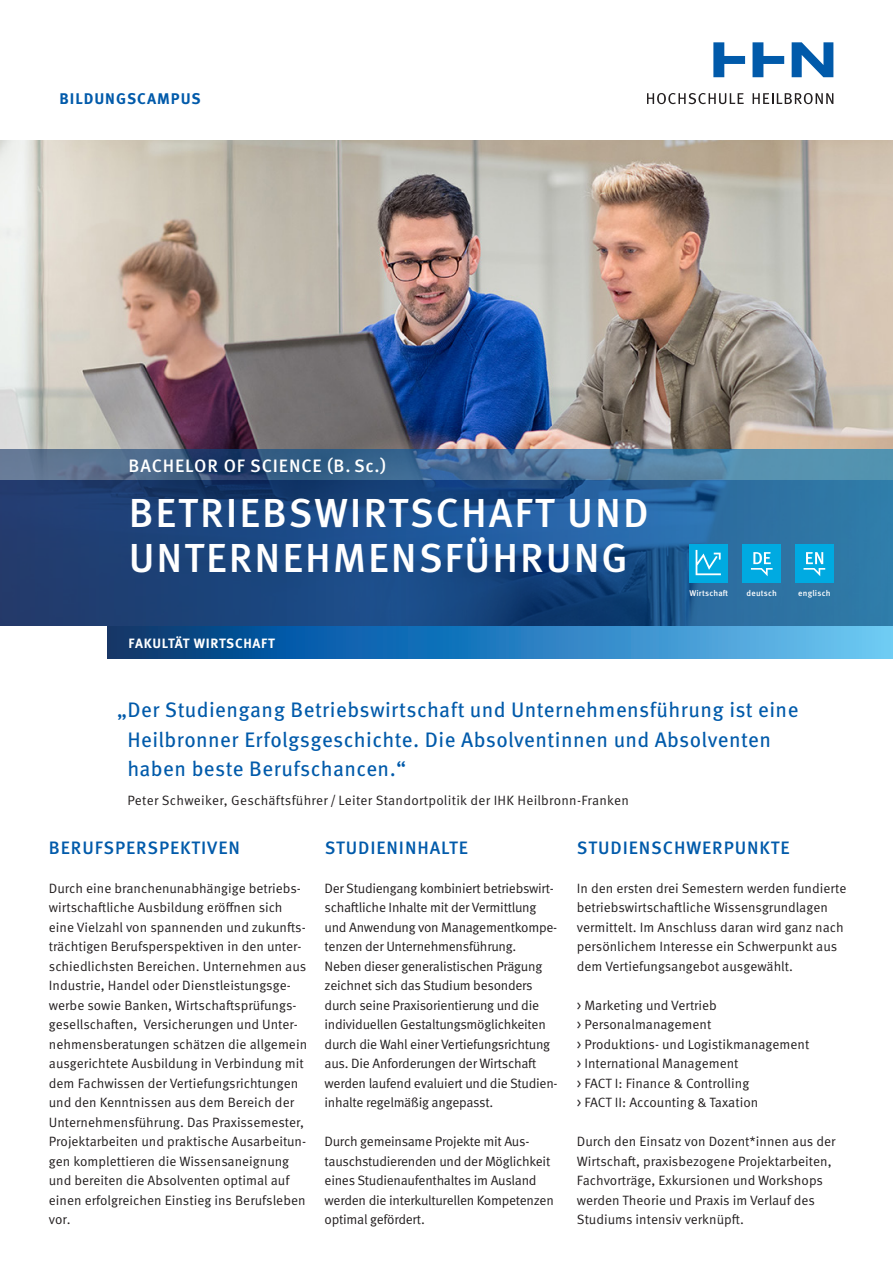
<style>
.page{position:relative;width:893px;height:1263px;background:#fff}
.page>*{position:absolute;margin:0;border:0;box-sizing:border-box;transform-origin:0 0}
.HHN_FS_Headline_Studiengang{font:500 40.5px "Meta OT";letter-spacing:.05em;color:#fff}
.HHN_FS_Vorspanntext_Copy{font:21px/29.2px "Meta OT";letter-spacing:.02em;color:#015aaa}
.HHN_FS_Copy_Headline_1{font:500 18px "Meta OT";letter-spacing:.05em;color:#015aaa}
.HHN_FS_Overline_Abschluss{font:500 18px "Meta OT";letter-spacing:.05em;color:#fff}
.HHN_FS_Campus_Markenebene{font:700 15.45px "Meta OT";letter-spacing:.06em;color:#015aaa}
.HHN_Factsheet_Copy{font:13.5px/19.5px "Meta OT Norm";color:#231f20}
.HHN_FS_Copytext{font:13.5px/19.5px "Meta OT Norm";letter-spacing:-.02em;color:#231f20}
.HHN_FS_Vorspanntext_Copy-2{font:13.5px "Meta OT Norm";letter-spacing:.02em;color:#231f20}
.HHN_FS_Subline_Fakultaet{font:700 13.5px "Meta OT";letter-spacing:.05em;color:#fff}
.t1{font:500 8.4px "Meta OT";letter-spacing:.025em;color:#fff}
</style>
<div class="page">
<img style="left:0;top:141px;width:893px;height:308px">
<svg style="left:0;top:449px;width:893px;height:31px;background:#497296"></svg>
<svg style="left:0;top:480px;width:893px;height:146px;background:#1f5088"></svg>
<svg style="left:647px;top:93px;width:97px;height:11px"></svg>
<svg style="left:753px;top:93px;width:80px;height:11px"></svg>
<svg style="left:713px;top:42px;width:120px;height:35px"></svg>
<svg style="left:107px;top:626px;width:786px;height:32px;background:#2a7dbb"></svg>
<div style="left:742px;top:544px;width:39px;height:38px;background:#00aae1"></div>
<svg style="left:751px;top:552px;width:22px;height:24px"></svg>
<div style="left:689px;top:544px;width:39px;height:38px;background:#00aae1"></div>
<svg style="left:696px;top:550px;width:25px;height:25px"></svg>
<div style="left:795px;top:544px;width:39px;height:38px;background:#00aae1"></div>
<svg style="left:803px;top:552px;width:22px;height:24px"></svg>
<p class="HHN_FS_Campus_Markenebene" style="left:60px;top:89px;width:143px">BILDUNGSCAMPUS</p>
<p class="HHN_FS_Overline_Abschluss" style="left:129px;top:455px;width:259px">BACHELOR OF SCIENCE (B. Sc.)</p>
<p class="HHN_FS_Headline_Studiengang" style="left:129px;top:488px;width:521px">BETRIEBSWIRTSCHAFT UND</p>
<p class="HHN_FS_Headline_Studiengang" style="left:129px;top:533px;width:501px">UNTERNEHMENSFÜHRUNG</p>
<p class="HHN_FS_Subline_Fakultaet" style="left:129px;top:634px;width:148px">FAKULTÄT WIRTSCHAFT</p>
<p class="t1" style="left:689px;top:588px;width:40px">Wirtschaft</p>
<p class="t1" style="left:747px;top:588px;width:32px">deutsch</p>
<p class="t1" style="left:798px;top:588px;width:34px">englisch</p>
<p class="HHN_FS_Vorspanntext_Copy" style="left:127px;top:696px;width:673px;text-indent:-10px">„Der Studiengang Betriebswirtschaft und Unternehmensführung ist eine<br>Heilbronner Erfolgsgeschichte. Die Absolventinnen und Absolventen haben beste Berufschancen.“</p>
<p class="HHN_FS_Vorspanntext_Copy-2" style="left:127px;top:792px;width:503px">Peter Schweiker, Geschäftsführer / Leiter Standortpolitik der IHK Heilbronn-Franken</p>
<p class="HHN_FS_Copy_Headline_1" style="left:49px;top:836px;width:192px">BERUFSPERSPEKTIVEN</p>
<p class="HHN_Factsheet_Copy" style="left:49px;top:878px;width:260px">Durch eine branchenunabhängige betriebs&shy;wirtschaftliche Ausbildung eröffnen sich eine Vielzahl von spannenden und zukunfts&shy;trächtigen Berufsperspektiven in den unter&shy;schiedlichsten Bereichen. Unternehmen aus Industrie, Handel oder Dienstleistungsge&shy;werbe sowie Banken, Wirtschaftsprüfungs&shy;gesellschaften, Versicherungen und Unter&shy;nehmensberatungen schätzen die allgemein ausgerichtete Ausbildung in Verbindung mit dem Fachwissen der Vertiefungsrichtungen und den Kenntnissen aus dem Bereich der Unternehmensführung. Das Praxissemester, Projektarbeiten und praktische Ausarbeitun&shy;gen komplettieren die Wissensaneignung und bereiten die Absolventen optimal auf einen erfolgreichen Einstieg ins Berufsleben vor.</p>
<p class="HHN_FS_Copy_Headline_1" style="left:325px;top:836px;width:145px">STUDIENINHALTE</p>
<p class="HHN_FS_Copytext" style="left:325px;top:878px;width:231px">Der Studiengang kombiniert betriebswirt&shy;schaftliche Inhalte mit der Vermittlung</p>
<p class="HHN_FS_Copytext" style="left:325px;top:917px;width:234px">und Anwendung von Managementkompe&shy;tenzen der Unternehmensführung.</p>
<p class="HHN_FS_Copytext" style="left:325px;top:956px;width:219px">Neben dieser generalistischen Prägung zeichnet sich das Studium besonders</p>
<p class="HHN_FS_Copytext" style="left:325px;top:995px;width:216px">durch seine Praxisorientierung und die</p>
<p class="HHN_FS_Copytext" style="left:325px;top:1015px;width:227px">individuellen Gestaltungsmöglichkeiten durch die Wahl einer Vertiefungsrichtung aus. Die Anforderungen der Wirtschaft</p>
<p class="HHN_FS_Copytext" style="left:325px;top:1073px;width:235px">werden laufend evaluiert und die Studien-</p>
<p class="HHN_FS_Copytext" style="left:325px;top:1093px;width:170px">inhalte regelmäßig angepasst.</p>
<p class="HHN_FS_Copytext" style="left:325px;top:1132px;width:206px">Durch gemeinsame Projekte mit Aus-</p>
<p class="HHN_FS_Copytext" style="left:325px;top:1151px;width:227px">tauschstudierenden und der Möglichkeit</p>
<p class="HHN_FS_Copytext" style="left:325px;top:1171px;width:231px">eines Studienaufenthaltes im Ausland werden die interkulturellen Kompetenzen optimal gefördert.</p>
<p class="HHN_FS_Copy_Headline_1" style="left:577px;top:836px;width:214px">STUDIENSCHWERPUNKTE</p>
<p class="HHN_Factsheet_Copy" style="left:577px;top:878px;width:271px">In den ersten drei Semestern werden fundierte betriebswirtschaftliche Wissensgrundlagen vermittelt. Im Anschluss daran wird ganz nach persönlichem Interesse ein Schwerpunkt aus dem Vertiefungsangebot ausgewählt.</p>
<p class="HHN_Factsheet_Copy" style="left:577px;top:995px;width:142px">&gt; Marketing und Vertrieb</p>
<p class="HHN_Factsheet_Copy" style="left:577px;top:1015px;width:136px">&gt; Personalmanagement</p>
<p class="HHN_Factsheet_Copy" style="left:577px;top:1034px;width:234px">&gt; Produktions- und Logistikmanagement</p>
<p class="HHN_Factsheet_Copy" style="left:577px;top:1054px;width:163px">&gt; International Management</p>
<p class="HHN_Factsheet_Copy" style="left:577px;top:1073px;width:174px">&gt; FACT I: Finance &amp; Controlling</p>
<p class="HHN_Factsheet_Copy" style="left:577px;top:1093px;width:183px">&gt; FACT II: Accounting &amp; Taxation</p>
<p class="HHN_Factsheet_Copy" style="left:577px;top:1132px;width:260px">Durch den Einsatz von Dozent*innen aus der<br>Wirtschaft, praxisbezogene Projektarbeiten,<br>Fachvorträge, Exkursionen und Workshops</p>
<p class="HHN_Factsheet_Copy" style="left:577px;top:1190px;width:240px">werden Theorie und Praxis im Verlauf des</p>
<p class="HHN_Factsheet_Copy" style="left:577px;top:1210px;width:169px">Studiums intensiv verknüpft.</p>
</div>
